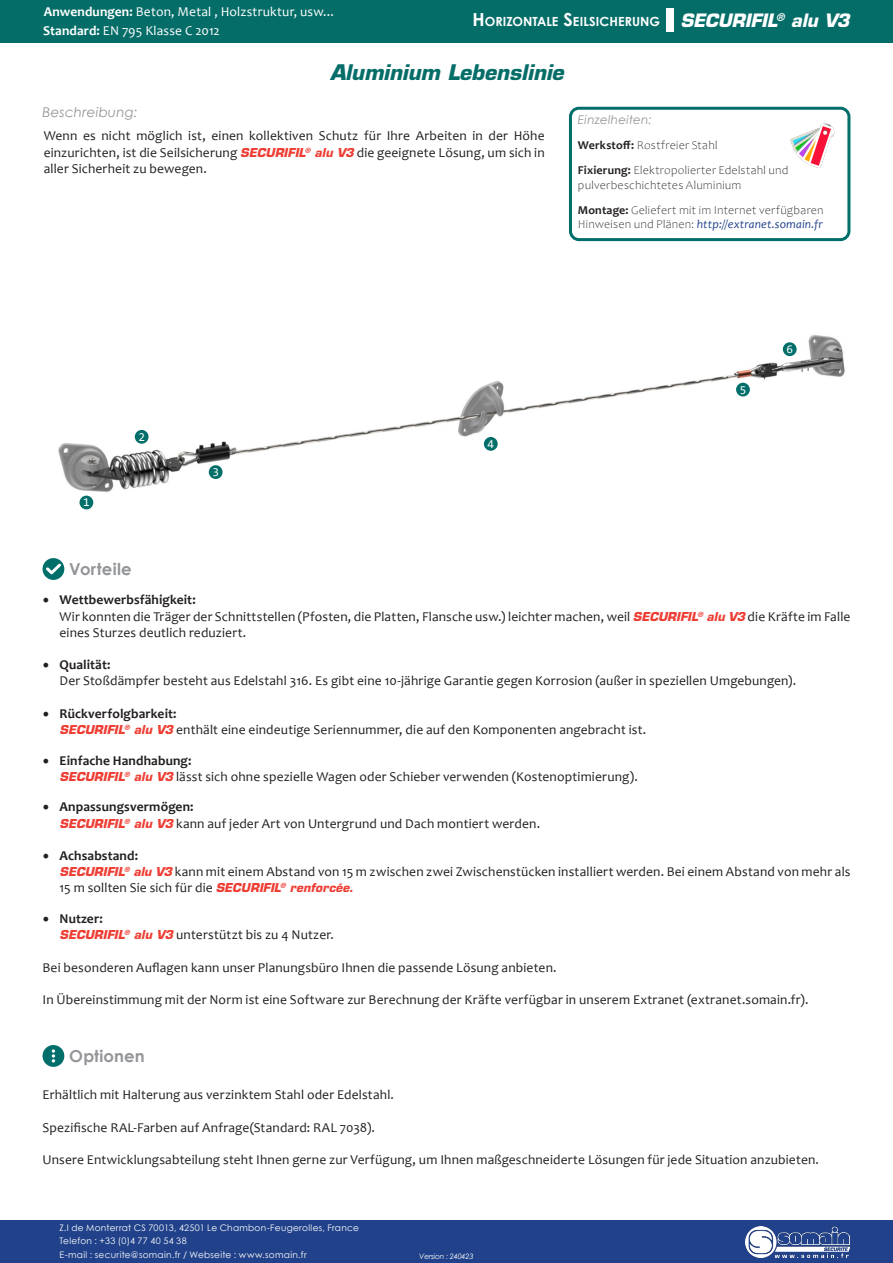
<style>
.page{position:relative;width:893px;height:1263px;background:#fff}
.page>*{position:absolute;margin:0;border:0;box-sizing:border-box;transform-origin:0 0}
.t1{font:italic 700 21px "Eurostile LT Std";color:#056d68}
.t2{font:italic 700 18px "Eurostile LT Std";letter-spacing:-.01em;color:#fff}
.t3{font:700 16.5px "Century Gothic";letter-spacing:.01em;color:#939598}
.t4{font:13.5px/16.2px "Candara";letter-spacing:.01em;color:#231f20}
.t5{font:700 13.5px "Candara";letter-spacing:.01em;color:#231f20}
.t6{font:13.5px/18.9px "Candara";letter-spacing:.01em;color:#fff}
.t7{font:italic 13.5px "Century Gothic";letter-spacing:.015em;color:#939598}
.t8{font:700 12.6px "Century Gothic";color:#fff}
.t9{font:300 12px/25.2px "Candara";letter-spacing:.02em;color:#231f20}
.t10{font:italic 12px "Candara";letter-spacing:.015em;color:#21428a}
.t11{font:italic 12px "Century Gothic";letter-spacing:.02em;color:#939598}
.t12{font:12px "Consolas";color:#fff}
.t13{font:9px/13.5px "Century Gothic";letter-spacing:.03em;color:#fff}
.t14{font:italic 7.5px "Century Gothic";letter-spacing:-.025em;color:#fff}
.s1{font-weight:700}
.s2{font-size:18px}
.s3{font-weight:300;font-style:normal;color:#231f20}
.s4{font-family:"Eurostile LT Std";font-weight:700;font-style:italic;font-size:12px;color:#ee3e34}
.s5{font-family:"Minion Pro";font-weight:400;font-size:18px}
</style>
<div class="page">
<div style="left:0;top:0;width:893px;height:43px;background:#056d68"></div>
<div style="left:666px;top:9px;width:7px;height:23px;background:#fff"></div>
<img style="left:790px;top:123px;width:45px;height:45px">
<div style="left:569px;top:107px;width:281px;height:134px;border:3px solid #006e69;border-radius:9px"></div>
<div style="left:0;top:1220px;width:893px;height:43px;background:#21428a"></div>
<img style="left:745px;top:1226px;width:105px;height:31px">
<img style="left:43px;top:335px;width:802px;height:241px">
<div style="left:43px;top:558px;width:21px;height:22px;background:#006e69;border-radius:50%"></div>
<svg style="left:46px;top:564px;width:15px;height:10px"></svg>
<div style="left:43px;top:1045px;width:21px;height:22px;background:#006e6a;border-radius:50%"></div>
<svg style="left:52px;top:1049px;width:3px;height:13px"></svg>
<div style="left:135px;top:430px;width:14px;height:14px;background:#006e69;border-radius:50%"></div>
<div style="left:209px;top:465px;width:14px;height:14px;background:#006e69;border-radius:50%"></div>
<div style="left:484px;top:437px;width:14px;height:14px;background:#006e69;border-radius:50%"></div>
<div style="left:783px;top:342px;width:14px;height:14px;background:#006e69;border-radius:50%"></div>
<div style="left:736px;top:383px;width:14px;height:13px;background:#006e69;border-radius:50%"></div>
<div style="left:80px;top:496px;width:13px;height:13px;background:#006e69;border-radius:50%"></div>
<p class="t6" style="left:43px;top:2px;width:292px"><span class="s1">Anwendungen:</span> Beton, Metal , Holzstruktur, usw...<br><span class="s1">Standard:</span> EN 795 Klasse C 2012</p>
<p class="t8" style="left:473px;top:12px;width:189px"><span class="s2">H</span>ORIZONTALE <span class="s2">S</span>EILSICH ERUNG</p>
<p class="t1" style="left:330px;top:59px;width:235px">Aluminium Lebenslinie</p>
<h2 class="t2" style="left:680px;top:10px;width:170px">SECURIFIL<sup>®</sup> alu V3</h2>
<p class="t7" style="left:43px;top:103px;width:96px">Beschreibung:</p>
<p class="t11" style="left:578px;top:111px;width:75px">Einzelheiten:</p>
<p class="t9" style="left:578px;top:133px;width:212px"><span class="s1">Werkstoff:</span> Rostfreier Stahl<br><span class="s1">Fixierung:</span> Elektropolierter Edelstahl und</p>
<p class="t9" style="left:578px;top:172px;width:247px">pulverbeschichtetes Aluminium<br><span class="s1">Montage:</span> Geliefert mit im Internet verfügbaren</p>
<p class="t10" style="left:578px;top:217px;width:246px"><span class="s3">Hinweisen und Plänen:</span> http://extranet.somain.fr</p>
<p class="t4" style="left:44px;top:128px;width:503px;text-align:justify">Wenn es nicht möglich ist, einen kollektiven Schutz für Ihre Arbeiten in der Höhe einzurichten, ist die Seilsicherung <span class="s4">SECURIFIL</span><sup>®</sup> <span class="s4">alu V3</span> die geeignete Lösung, um sich in aller Sicherheit zu bewegen.</p>
<p class="t12" style="left:83px;top:494px;width:8px">1</p>
<p class="t12" style="left:138px;top:429px;width:8px">2</p>
<p class="t12" style="left:212px;top:464px;width:8px">3</p>
<p class="t12" style="left:487px;top:436px;width:8px">4</p>
<p class="t12" style="left:740px;top:381px;width:8px">5</p>
<p class="t12" style="left:786px;top:341px;width:8px">6</p>
<p class="t3" style="left:69px;top:557px;width:64px">Vorteile</p>
<p class="t5" style="left:43px;top:591px;width:155px"><span class="s5">•</span> Wettbewerbsfähigkeit:</p>
<p class="t4" style="left:60px;top:608px;width:792px">Wir konnten die Träger der Schnittstellen (Pfosten, die Platten, Flansche usw.) leichter machen, weil <span class="s4">SECURIFIL</span><sup>®</sup> <span class="s4">alu V3</span> die Kräfte im Falle eines Sturzes deutlich reduziert.</p>
<p class="t5" style="left:43px;top:656px;width:70px"><span class="s5">•</span> Qualität:</p>
<p class="t4" style="left:60px;top:673px;width:738px">Der Stoßdämpfer besteht aus Edelstahl 316. Es gibt eine 10-jährige Garantie gegen Korrosion (außer in speziellen Umgebungen).</p>
<p class="t5" style="left:43px;top:705px;width:136px"><span class="s5">•</span> Rückverfolgbarkeit:</p>
<p class="t4" style="left:60px;top:721px;width:588px"><span class="s4">SECURIFIL</span><sup>®</sup> <span class="s4">alu V3</span> enthält eine eindeutige Seriennummer, die auf den Komponenten angebracht ist.</p>
<p class="t5" style="left:43px;top:752px;width:151px"><span class="s5">•</span> Einfache Handhabung:</p>
<p class="t4" style="left:60px;top:768px;width:580px"><span class="s4">SECURIFIL</span><sup>®</sup> <span class="s4">alu V3</span> lässt sich ohne spezielle Wagen oder Schieber verwenden (Kostenoptimierung).</p>
<p class="t5" style="left:43px;top:798px;width:153px"><span class="s5">•</span> Anpassungsvermögen:</p>
<p class="t4" style="left:60px;top:815px;width:482px"><span class="s4">SECURIFIL</span><sup>®</sup> <span class="s4">alu V3</span> kann auf jeder Art von Untergrund und Dach montiert werden.</p>
<p class="t5" style="left:43px;top:847px;width:97px"><span class="s5">•</span> Achsabstand:</p>
<p class="t4" style="left:60px;top:864px;width:792px"><span class="s4">SECURIFIL</span><sup>®</sup> <span class="s4">alu V3</span> kann mit einem Abstand von 15 m zwischen zwei Zwischenstücken installiert werden. Bei einem Abstand von mehr als<br>15 m sollten Sie sich für die <span class="s4">SECURIFIL</span><sup>®</sup> <span class="s4">renforcée.</span></p>
<p class="t5" style="left:43px;top:910px;width:62px"><span class="s5">•</span> Nutzer:</p>
<p class="t4" style="left:60px;top:927px;width:276px"><span class="s4">SECURIFIL</span><sup>®</sup> <span class="s4">alu V3</span> unterstützt bis zu 4 Nutzer.</p>
<p class="t4" style="left:43px;top:959px;width:516px">Bei besonderen Auflagen kann unser Planungsbüro Ihnen die passende Lösung anbieten.</p>
<p class="t4" style="left:43px;top:991px;width:767px">In Übereinstimmung mit der Norm ist eine Software zur Berechnung der Kräfte verfügbar in unserem Extranet (extranet.somain.fr).</p>
<p class="t3" style="left:69px;top:1043px;width:77px">Optionen</p>
<p class="t4" style="left:43px;top:1087px;width:353px">Erhältlich mit Halterung aus verzinktem Stahl oder Edelstahl.</p>
<p class="t4" style="left:43px;top:1119px;width:334px">Spezifische RAL-Farben auf Anfrage(Standard: RAL 7038).</p>
<p class="t4" style="left:43px;top:1151px;width:778px">Unsere Entwicklungsabteilung steht Ihnen gerne zur Verfügung, um Ihnen maßgeschneiderte Lösungen für jede Situation anzubieten.</p>
<p class="t13" style="left:60px;top:1221px;width:301px">Z.I de Monterrat CS 70013, 42501 Le Chambon-Feugerolles, France<br>Telefon : +33 (0)4 77 40 54 38<br>E-mail : securite@somain.fr / Webseite : www.somain.fr</p>
<p class="t14" style="left:419px;top:1250px;width:56px">Version : 240423</p>
</div>
